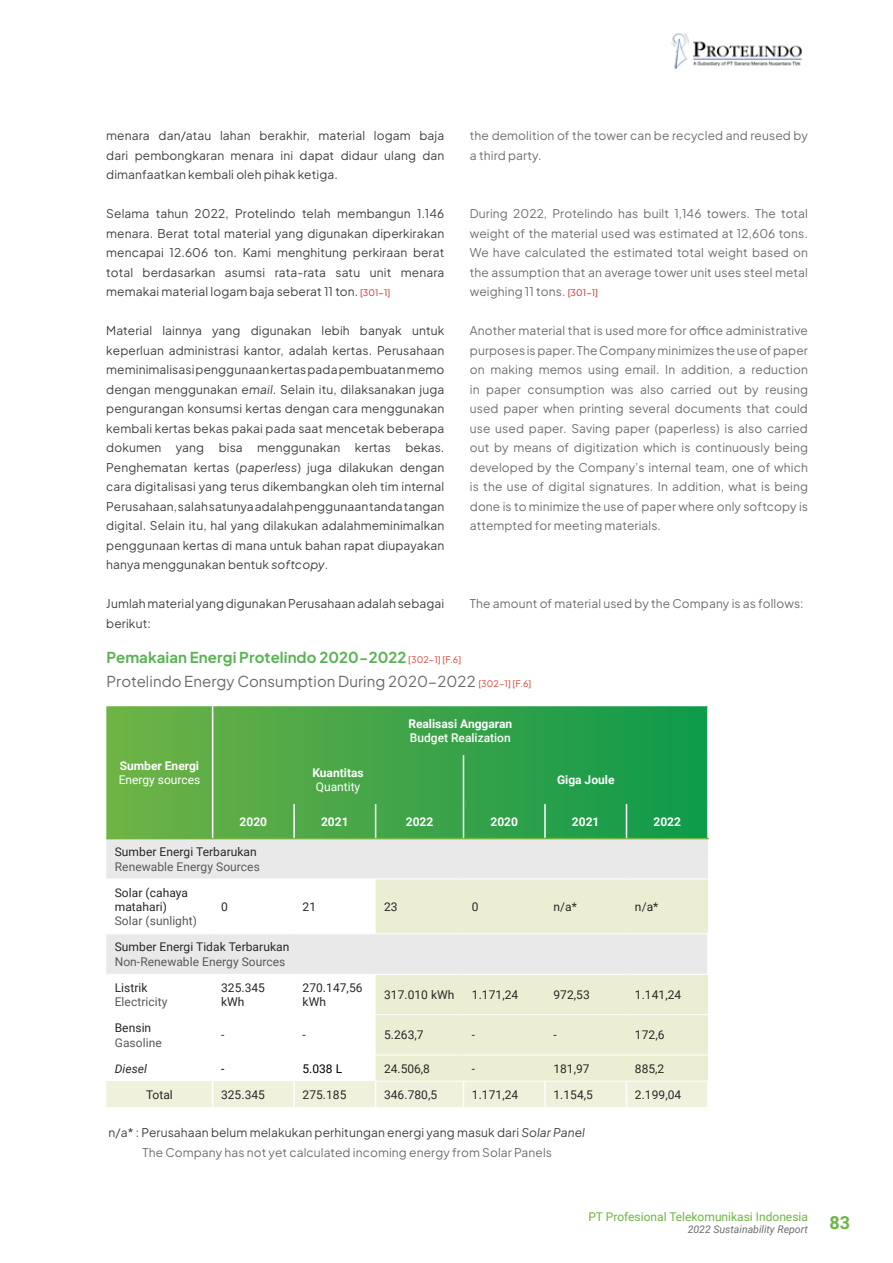
<style>
.page{position:relative;width:893px;height:1263px;background:#fff}
.page>*{position:absolute;margin:0;border:0;box-sizing:border-box;transform-origin:0 0}
.t1{font:700 18px "Roboto";color:#6fb445}
.t2{font:15px/24px "Plus Jakarta Sans";letter-spacing:.005em;color:#696a6d}
.t3{font:12px/19.5px "Plus Jakarta Sans";letter-spacing:.01em;color:#414042;text-align:justify}
.t4{font:12px/19.5px "Plus Jakarta Sans";letter-spacing:.01em;color:#6d6e71;text-align:justify}
.t5{font:12px/14.4px "Roboto";letter-spacing:.005em;color:#292829}
.t6{font:12px "Roboto";letter-spacing:.005em;color:#58595b}
.t7{font:700 12px "Roboto";color:#fff}
.t8{font:12px "Roboto";color:#6fb445}
.t9{font:12px "Roboto";color:#fff}
.t10{font:500 12px "Roboto";color:#fff}
.t11{font:12px "Roboto";color:#000}
.t12{font:italic 12px "Roboto";letter-spacing:.005em;color:#292829}
.t13{font:italic 10.5px "Roboto";color:#6d6e71}
.s1{font-size:9px;color:#d2232a}
.s2{font-style:italic}
.s3{font-weight:700;color:#5bb355}
.s4{font-size:9px;color:#d54134}
.s5{color:#6d6e71}
</style>
<div class="page">
<img style="left:671px;top:33px;width:131px;height:36px">
<svg style="left:106px;top:706px;width:601px;height:132px;background:#3fa549"></svg>
<svg style="left:106px;top:839px;width:602px;height:135px;fill:#e9e9ea"></svg>
<svg style="left:376px;top:880px;width:332px;height:175px;background:#eaecd7"></svg>
<hr style="left:106px;top:838px;width:107px;height:1px;background:#6fb445">
<hr style="left:213px;top:838px;width:81px;height:1px;background:#6fb445">
<hr style="left:294px;top:838px;width:82px;height:1px;background:#6fb445">
<hr style="left:376px;top:838px;width:87px;height:1px;background:#6fb445">
<hr style="left:463px;top:838px;width:82px;height:1px;background:#6fb445">
<hr style="left:545px;top:838px;width:81px;height:1px;background:#6fb445">
<hr style="left:626px;top:838px;width:83px;height:1px;background:#6fb445">
<hr style="left:212px;top:706px;width:1px;height:49px;background:#fff">
<hr style="left:212px;top:755px;width:1px;height:49px;background:#fff">
<hr style="left:212px;top:804px;width:1px;height:34px;background:#fff">
<hr style="left:463px;top:804px;width:1px;height:34px;background:#fff">
<hr style="left:376px;top:1014px;width:87px;height:1px;background:#fff">
<hr style="left:463px;top:1014px;width:82px;height:1px;background:#fff">
<hr style="left:545px;top:1014px;width:81px;height:1px;background:#fff">
<hr style="left:626px;top:1014px;width:82px;height:1px;background:#fff">
<hr style="left:106px;top:879px;width:107px;height:1px;background:#fff">
<hr style="left:213px;top:879px;width:81px;height:1px;background:#fff">
<hr style="left:294px;top:879px;width:82px;height:1px;background:#fff">
<hr style="left:376px;top:879px;width:87px;height:1px;background:#fff">
<hr style="left:463px;top:879px;width:82px;height:1px;background:#fff">
<hr style="left:545px;top:879px;width:81px;height:1px;background:#fff">
<hr style="left:626px;top:879px;width:82px;height:1px;background:#fff">
<hr style="left:463px;top:755px;width:1px;height:49px;background:#fff">
<hr style="left:293px;top:804px;width:2px;height:34px;background:#fff">
<hr style="left:375px;top:804px;width:1px;height:34px;background:#fff">
<hr style="left:544px;top:804px;width:2px;height:34px;background:#fff">
<hr style="left:626px;top:804px;width:1px;height:34px;background:#fff">
<hr style="left:106px;top:933px;width:107px;height:1px;background:#fff">
<hr style="left:213px;top:933px;width:81px;height:1px;background:#fff">
<hr style="left:294px;top:933px;width:82px;height:1px;background:#fff">
<hr style="left:376px;top:933px;width:87px;height:1px;background:#fff">
<hr style="left:463px;top:933px;width:82px;height:1px;background:#fff">
<hr style="left:545px;top:933px;width:81px;height:1px;background:#fff">
<hr style="left:626px;top:933px;width:83px;height:1px;background:#fff">
<hr style="left:707px;top:934px;width:2px;height:40px;background:#fff">
<hr style="left:376px;top:974px;width:87px;height:1px;background:#fff">
<hr style="left:463px;top:974px;width:82px;height:1px;background:#fff">
<hr style="left:545px;top:974px;width:81px;height:1px;background:#fff">
<hr style="left:626px;top:974px;width:83px;height:1px;background:#fff">
<hr style="left:212px;top:879px;width:1px;height:54px;background:#fff">
<hr style="left:293px;top:879px;width:2px;height:54px;background:#fff">
<svg style="left:106px;top:1055px;width:602px;height:52px"></svg>
<hr style="left:707px;top:1081px;width:2px;height:26px;background:#fff">
<p class="t3" style="left:106px;top:125px;width:340px">menara dan/atau lahan berakhir, material logam baja dari pembongkaran menara ini dapat didaur ulang dan dimanfaatkan kembali oleh pihak ketiga.</p>
<p class="t3" style="left:106px;top:203px;width:340px">Selama tahun 2022, Protelindo telah membangun 1.146 menara. Berat total material yang digunakan diperkirakan mencapai 12.606 ton. Kami menghitung perkiraan berat total berdasarkan asumsi rata-rata satu unit menara memakai material logam baja seberat 11 ton. <span class="s1">[301-1]</span></p>
<p class="t3" style="left:106px;top:320px;width:340px">Material lainnya yang digunakan lebih banyak untuk keperluan administrasi kantor, adalah kertas. Perusahaan meminimalisasi penggunaan kertas pada pembuatan memo dengan menggunakan <span class="s2">email</span>. Selain itu, dilaksanakan juga pengurangan konsumsi kertas dengan cara menggunakan kembali kertas bekas pakai pada saat mencetak beberapa dokumen yang bisa menggunakan kertas bekas.<br>Penghematan kertas (<span class="s2">paperless</span>) juga dilakukan dengan cara digitalisasi yang terus dikembangkan oleh tim internal Perusahaan, salah satunya adalah penggunaan tanda tangan digital. Selain itu, hal yang dilakukan adalahmeminimalkan penggunaan kertas di mana untuk bahan rapat diupayakan hanya menggunakan bentuk <span class="s2">softcopy</span>.</p>
<p class="t3" style="left:106px;top:593px;width:340px">Jumlah material yang digunakan Perusahaan adalah sebagai berikut:</p>
<p class="t4" style="left:470px;top:125px;width:340px">the demolition of the tower can be recycled and reused by a third party.</p>
<p class="t4" style="left:470px;top:203px;width:340px">During 2022, Protelindo has built 1,146 towers. The total weight of the material used was estimated at 12,606 tons.<br>We have calculated the estimated total weight based on the assumption that an average tower unit uses steel metal weighing 11 tons. <span class="s1">[301-1]</span></p>
<p class="t4" style="left:470px;top:320px;width:340px">Another material that is used more for office administrative purposes is paper. The Company minimizes the use of paper on making memos using email. In addition, a reduction in paper consumption was also carried out by reusing used paper when printing several documents that could use used paper. Saving paper (paperless) is also carried out by means of digitization which is continuously being developed by the Company’s internal team, one of which is the use of digital signatures. In addition, what is being done is to minimize the use of paper where only softcopy is attempted for meeting materials.</p>
<p class="t4" style="left:470px;top:593px;width:335px">The amount of material used by the Company is as follows:</p>
<p class="t2" style="left:106px;top:643px;width:426px"><span class="s3">Pemakaian Energi Protelindo 2020-2022</span> <span class="s4">[302-1] [F.6]<br></span>Protelindo Energy Consumption During 2020-2022 <span class="s4">[302-1] [F.6]</span></p>
<p class="t7" style="left:120px;top:757px;width:81px">Sumber Energi</p>
<p class="t9" style="left:119px;top:771px;width:83px">Energy sources</p>
<p class="t7" style="left:312px;top:764px;width:53px">Kuantitas</p>
<p class="t9" style="left:316px;top:779px;width:46px">Quantity</p>
<p class="t7" style="left:408px;top:715px;width:105px">Realisasi Anggaran</p>
<p class="t10" style="left:410px;top:730px;width:102px">Budget Realization</p>
<p class="t7" style="left:557px;top:771px;width:59px">Giga Joule</p>
<p class="t7" style="left:240px;top:813px;width:29px">2020</p>
<p class="t7" style="left:321px;top:813px;width:29px">2021</p>
<p class="t7" style="left:406px;top:813px;width:29px">2022</p>
<p class="t7" style="left:490px;top:813px;width:29px">2020</p>
<p class="t7" style="left:572px;top:813px;width:29px">2021</p>
<p class="t7" style="left:653px;top:813px;width:29px">2022</p>
<p class="t5" style="left:115px;top:844px;width:144px">Sumber Energi Terbarukan</p>
<p class="t6" style="left:115px;top:858px;width:147px">Renewable Energy Sources</p>
<p class="t5" style="left:115px;top:884px;width:75px">Solar (cahaya matahari)</p>
<p class="t6" style="left:115px;top:913px;width:84px">Solar (sunlight)</p>
<p class="t5" style="left:221px;top:899px;width:8px">0</p>
<p class="t5" style="left:303px;top:899px;width:15px">21</p>
<p class="t5" style="left:384px;top:899px;width:15px">23</p>
<p class="t5" style="left:472px;top:899px;width:8px">0</p>
<p class="t5" style="left:553px;top:899px;width:25px">n/a*</p>
<p class="t5" style="left:635px;top:899px;width:25px">n/a*</p>
<p class="t5" style="left:115px;top:939px;width:176px">Sumber Energi Tidak Terbarukan</p>
<p class="t6" style="left:115px;top:953px;width:172px">Non-Renewable Energy Sources</p>
<p class="t5" style="left:115px;top:980px;width:34px">Listrik</p>
<p class="t6" style="left:115px;top:993px;width:54px">Electricity</p>
<p class="t5" style="left:221px;top:980px;width:45px">325.345 kWh</p>
<p class="t5" style="left:303px;top:980px;width:61px">270.147,56 kWh</p>
<p class="t5" style="left:384px;top:987px;width:72px">317.010 kWh</p>
<p class="t5" style="left:472px;top:987px;width:48px">1.171,24</p>
<p class="t5" style="left:553px;top:987px;width:38px">972,53</p>
<p class="t5" style="left:635px;top:987px;width:48px">1.141,24</p>
<p class="t5" style="left:115px;top:1020px;width:38px">Bensin</p>
<p class="t6" style="left:115px;top:1034px;width:48px">Gasoline</p>
<p class="t5" style="left:221px;top:1027px;width:5px">-</p>
<p class="t5" style="left:303px;top:1027px;width:5px">-</p>
<p class="t5" style="left:384px;top:1027px;width:41px">5.263,7</p>
<p class="t5" style="left:472px;top:1027px;width:5px">-</p>
<p class="t5" style="left:553px;top:1027px;width:5px">-</p>
<p class="t5" style="left:635px;top:1027px;width:31px">172,6</p>
<p class="t12" style="left:115px;top:1060px;width:34px">Diesel</p>
<p class="t11" style="left:221px;top:1060px;width:5px">-</p>
<p class="t11" style="left:303px;top:1060px;width:41px">5.038 L</p>
<p class="t5" style="left:384px;top:1061px;width:47px">24.506,8</p>
<p class="t5" style="left:472px;top:1061px;width:5px">-</p>
<p class="t5" style="left:553px;top:1061px;width:38px">181,97</p>
<p class="t5" style="left:635px;top:1061px;width:31px">885,2</p>
<p class="t5" style="left:146px;top:1087px;width:28px">Total</p>
<p class="t5" style="left:221px;top:1087px;width:45px">325.345</p>
<p class="t5" style="left:303px;top:1087px;width:45px">275.185</p>
<p class="t5" style="left:384px;top:1087px;width:55px">346.780,5</p>
<p class="t5" style="left:472px;top:1087px;width:48px">1.171,24</p>
<p class="t5" style="left:553px;top:1087px;width:41px">1.154,5</p>
<p class="t5" style="left:635px;top:1087px;width:48px">2.199,04</p>
<p class="t3" style="left:108px;top:1122px;width:478px;text-align:center">n/a* : Perusahaan belum melakukan perhitungan energi yang masuk dari <span class="s2">Solar Panel<br></span><span class="s5">The Company has not yet calculated incoming energy from Solar Panels</span></p>
<p class="t8" style="left:588px;top:1208px;width:221px">PT Profesional Telekomunikasi Indonesia</p>
<p class="t13" style="left:688px;top:1222px;width:122px">2022 Sustainability Report</p>
<h1 class="t1" style="left:829px;top:1210px;width:22px">83</h1>
</div>
